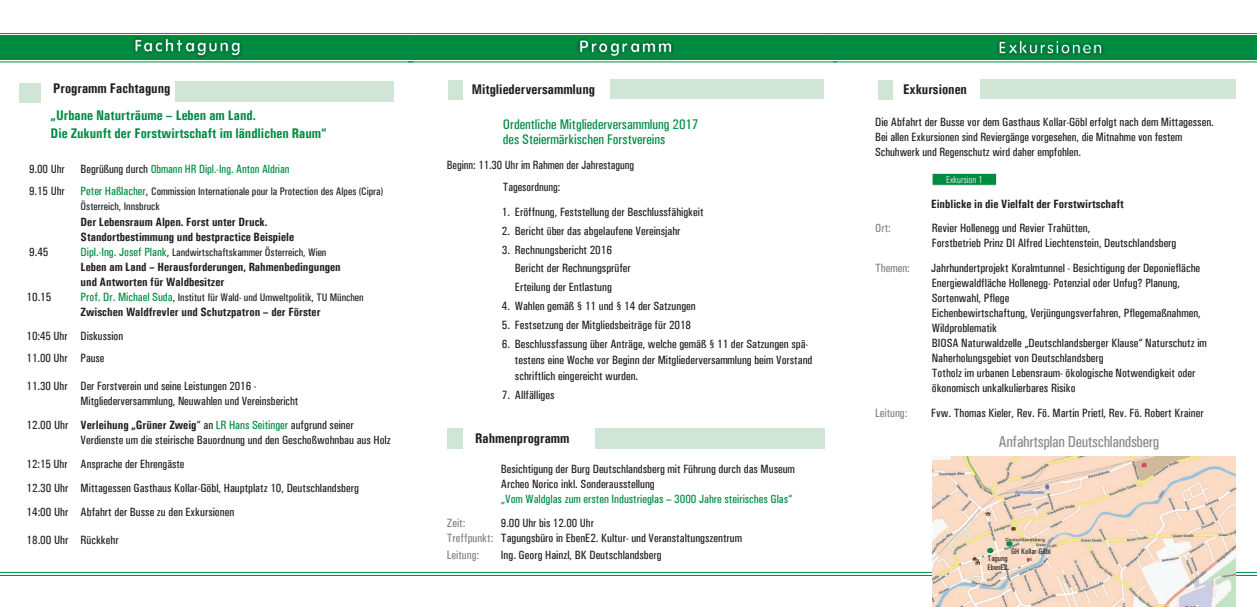
<style>
.page{position:relative;width:1257px;height:607px;background:#fff}
.page>*{position:absolute;margin:0;border:0;box-sizing:border-box;transform-origin:0 0}
.Fließtext{font:500 16px "Univers Condensed";letter-spacing:-.02em;color:#8b8d90}
.Fließtext-2{font:700 14px/18px "Univers Condensed";color:#008b43}
.Fließtext-3{font:500 14px "Univers Condensed";color:#008b43}
.Fließtext-4{font:700 14px "Univers Condensed";color:#231f20}
.ü2{font:700 14px "Univers Condensed";color:#231f20}
.Fließtext-5{font:500 12px/15px "Univers Condensed";color:#231f20}
.Fließtext-6{font:700 12px/15px "Univers Condensed";color:#231f20}
.Fließtext-7{font:500 12px "Univers Condensed";color:#231f20;scale:.96 1}
.Fließtext-8{font:500 12px "Univers Condensed";color:#008b43;scale:.96 1}
.Exkursion{font:700 12px "Univers Condensed";color:#231f20}
.Fließtext-9{font:500 12px "Univers Condensed";color:#828487}
.Fließtext-10{font:500 11px/15px "Univers Condensed";color:#231f20}
.t1{font:300 condensed 10px "Univers";color:#fff}
.Fließtext-11{font:500 8px "Univers Condensed";color:#231f20}
.s1{color:#231f20}
.s2{font-size:12px;color:#008b43}
.s3{font-size:12px}
.s4{font-weight:700}
.s5{color:#008b43}
.s6{color:#828487}
</style>
<div class="page">
<div style="left:0;top:36px;width:1257px;height:24px;background:#008b43"></div>
<hr style="left:0;top:61px;width:413px;height:1px;background:#008b43">
<hr style="left:0;top:33px;width:414px;height:1px;background:#008b43">
<hr style="left:408px;top:61px;width:428px;height:1px;background:#008b43">
<hr style="left:414px;top:33px;width:416px;height:1px;background:#008b43">
<div style="left:932px;top:173px;width:64px;height:12px;background:#008b43"></div>
<div style="left:932px;top:173px;width:64px;height:12px;border:1px solid #fff"></div>
<hr style="left:833px;top:61px;width:424px;height:1px;background:#008b43">
<hr style="left:827px;top:33px;width:430px;height:1px;background:#008b43">
<hr style="left:0;top:571px;width:1257px;height:1px;background:#008b43">
<hr style="left:0;top:574px;width:1257px;height:1px;background:#008b43">
<div style="left:980px;top:79px;width:255px;height:20px;background:#d1e5d7"></div>
<div style="left:877px;top:80px;width:15px;height:20px;background:#d1e5d7"></div>
<div style="left:175px;top:81px;width:219px;height:20px;background:#d1e5d7"></div>
<div style="left:19px;top:83px;width:22px;height:19px;background:#d1e5d7"></div>
<div style="left:576px;top:36px;width:99px;height:24px;background:#231f20;opacity:.75"></div>
<svg style="left:579px;top:40px;width:92px;height:16px"></svg>
<div style="left:995px;top:37px;width:110px;height:21px;background:#231f20;opacity:.75"></div>
<svg style="left:999px;top:40px;width:102px;height:14px"></svg>
<div style="left:596px;top:428px;width:229px;height:20px;background:#d1e5d7"></div>
<div style="left:447px;top:428px;width:16px;height:20px;background:#d1e5d7"></div>
<div style="left:610px;top:79px;width:213px;height:19px;background:#d1e5d7"></div>
<div style="left:447px;top:80px;width:15px;height:20px;background:#d1e5d7"></div>
<div style="left:131px;top:35px;width:113px;height:24px;background:#231f20;opacity:.75"></div>
<svg style="left:135px;top:38px;width:105px;height:18px"></svg>
<img style="left:932px;top:456px;width:303px;height:150px">
<svg style="left:987px;top:547px;width:6px;height:5px"></svg>
<svg style="left:1006px;top:540px;width:6px;height:6px"></svg>
<p class="Fließtext-4" style="left:53px;top:80px;width:119px">Programm Fachtagung</p>
<p class="Fließtext-2" style="left:51px;top:106px;width:277px">„Urbane Naturträume – Leben am Land.<br>Die Zukunft der Forstwirtschaft im ländlichen Raum“</p>
<p class="Fließtext-5" style="left:29px;top:162px;width:37px">9.00 Uhr</p>
<p class="Fließtext-8" style="left:81px;top:162px;width:219px"><span class="s1">Begrüßung durch</span> Obmann HR Dipl.-Ing. Anton Aldrian</p>
<p class="Fließtext-5" style="left:29px;top:184px;width:37px">9.15 Uhr</p>
<p class="Fließtext-10" style="left:81px;top:184px;width:304px"><span class="s2">Peter Haßlacher</span><span class="s3">,</span> Commission Internationale pour la Protection des Alpes (Cipra)<br>Österreich, Innsbruck</p>
<p class="Fließtext-6" style="left:81px;top:214px;width:188px">Der Lebensraum Alpen. Forst unter Druck.</p>
<p class="Fließtext-6" style="left:81px;top:229px;width:215px">Standortbestimmung und bestpractice Beispiele</p>
<p class="Fließtext-5" style="left:29px;top:244px;width:21px">9.45</p>
<p class="Fließtext-10" style="left:81px;top:245px;width:247px"><span class="s2">Dipl.-Ing. Josef Plank</span><span class="s3">,</span> Landwirtschaftskammer Österreich, Wien</p>
<p class="Fließtext-6" style="left:81px;top:259px;width:262px">Leben am Land – Herausforderungen, Rahmenbedingungen und Antworten für Waldbesitzer</p>
<p class="Fließtext-5" style="left:27px;top:289px;width:26px">10.15</p>
<p class="Fließtext-10" style="left:81px;top:290px;width:284px"><span class="s2">Prof. Dr. Michael Suda</span><span class="s3">,</span> Institut für Wald- und Umweltpolitik, TU München</p>
<p class="Fließtext-6" style="left:81px;top:304px;width:242px">Zwischen Waldfrevler und Schutzpatron – der Förster</p>
<p class="Fließtext-5" style="left:27px;top:328px;width:98px">10:45 Uhr Diskussion</p>
<p class="Fließtext-5" style="left:27px;top:350px;width:79px">11.00 Uhr Pause</p>
<p class="Fließtext-5" style="left:27px;top:377px;width:231px">11.30 Uhr Der Forstverein und seine Leistungen 2016 -</p>
<p class="Fließtext-5" style="left:81px;top:392px;width:219px">Mitgliederversammlung, Neuwahlen und Vereinsbericht</p>
<p class="Fließtext-5" style="left:81px;top:416px;width:312px;text-indent:-54px">12.00 Uhr <span class="s4">Verleihung „Grüner Zweig</span>“ an <span class="s5">LR Hans Seitinger</span> aufgrund seiner<br>Verdienste um die steirische Bauordnung und den Geschoßwohnbau aus Holz</p>
<p class="Fließtext-5" style="left:27px;top:455px;width:159px">12:15 Uhr Ansprache der Ehrengäste</p>
<p class="Fließtext-5" style="left:27px;top:479px;width:334px">12.30 Uhr Mittagessen Gasthaus Kollar-Göbl, Hauptplatz 10, Deutschlandsberg</p>
<p class="Fließtext-5" style="left:27px;top:503px;width:209px">14:00 Uhr Abfahrt der Busse zu den Exkursionen</p>
<p class="Fließtext-5" style="left:27px;top:531px;width:94px">18.00 Uhr Rückkehr</p>
<p class="Fließtext-4" style="left:471px;top:80px;width:125px">Mitgliederversammlung</p>
<p class="Fließtext-3" style="left:503px;top:116px;width:197px">Ordentliche Mitgliederversammlung 2017</p>
<p class="Fließtext-3" style="left:503px;top:131px;width:164px">des Steiermärkischen Forstvereins</p>
<p class="Fließtext-7" style="left:447px;top:158px;width:197px">Beginn: 11.30 Uhr im Rahmen der Jahrestagung</p>
<p class="Fließtext-7" style="left:503px;top:179px;width:61px">Tagesordnung:</p>
<p class="Fließtext-5" style="left:502px;top:204px;width:203px">1. Eröffnung, Feststellung der Beschlussfähigkeit</p>
<p class="Fließtext-5" style="left:502px;top:223px;width:180px">2. Bericht über das abgelaufene Vereinsjahr</p>
<p class="Fließtext-5" style="left:502px;top:242px;width:111px">3. Rechnungsbericht 2016</p>
<p class="Fließtext-5" style="left:515px;top:260px;width:117px">Bericht der Rechnungsprüfer</p>
<p class="Fließtext-5" style="left:515px;top:279px;width:98px">Erteilung der Entlastung</p>
<p class="Fließtext-5" style="left:502px;top:298px;width:195px">4. Wahlen gemäß § 11 und § 14 der Satzungen</p>
<p class="Fließtext-5" style="left:502px;top:317px;width:191px">5. Festsetzung der Mitgliedsbeiträge für 2018</p>
<p class="Fließtext-5" style="left:515px;top:335px;width:299px;line-height:16px;text-indent:-13px">6. Beschlussfassung über Anträge, welche gemäß § 11 der Satzungen spä&shy;testens eine Woche vor Beginn der Mitgliederversammlung beim Vorstand schriftlich eingereicht wurden.</p>
<p class="Fließtext-5" style="left:502px;top:387px;width:54px">7. Allfälliges</p>
<p class="ü2" style="left:475px;top:429px;width:96px">Rahmenprogramm</p>
<p class="Fließtext-5" style="left:501px;top:460px;width:295px">Besichtigung der Burg Deutschlandsberg mit Führung durch das Museum<br>Archeo Norico inkl. Sonderausstellung<br><span class="s5">„Vom Waldglas zum ersten Industrieglas – 3000 Jahre steirisches Glas“</span></p>
<p class="Fließtext-9" style="left:447px;top:515px;width:20px">Zeit:</p>
<p class="Fließtext-5" style="left:501px;top:514px;width:95px">9.00 Uhr bis 12.00 Uhr</p>
<p class="Fließtext-5" style="left:447px;top:529px;width:297px"><span class="s6">Treffpunkt:</span> Tagungsbüro in EbenE2. Kultur- und Veranstaltungszentrum</p>
<p class="Fließtext-9" style="left:447px;top:547px;width:34px">Leitung:</p>
<p class="Fließtext-5" style="left:501px;top:546px;width:162px">Ing. Georg Hainzl, BK Deutschlandsberg</p>
<p class="Fließtext-4" style="left:903px;top:81px;width:66px">Exkursionen</p>
<p class="Fließtext-5" style="left:875px;top:115px;width:340px">Die Abfahrt der Busse vor dem Gasthaus Kollar-Göbl erfolgt nach dem Mittagessen.</p>
<p class="Fließtext-5" style="left:875px;top:130px;width:309px">Bei allen Exkursionen sind Reviergänge vorgesehen, die Mitnahme von festem</p>
<p class="Fließtext-5" style="left:875px;top:145px;width:207px">Schuhwerk und Regenschutz wird daher empfohlen.</p>
<p class="t1" style="left:946px;top:173px;width:38px">Exkursion 1</p>
<p class="Exkursion" style="left:931px;top:196px;width:194px">Einblicke in die Vielfalt der Forstwirtschaft</p>
<p class="Fließtext-9" style="left:875px;top:221px;width:17px">Ort:</p>
<p class="Fließtext-5" style="left:932px;top:220px;width:160px">Revier Hollenegg und Revier Trahütten,</p>
<p class="Fließtext-5" style="left:932px;top:235px;width:246px">Forstbetrieb Prinz DI Alfred Liechtenstein, Deutschlandsberg</p>
<p class="Fließtext-9" style="left:875px;top:260px;width:36px">Themen:</p>
<p class="Fließtext-5" style="left:931px;top:260px;width:270px">Jahrhundertprojekt Koralmtunnel - Besichtigung der Deponiefläche</p>
<p class="Fließtext-5" style="left:932px;top:275px;width:270px">Energiewaldfläche Hollenegg- Potenzial oder Unfug? Planung, Sortenwahl, Pflege<br>Eichenbewirtschaftung, Verjüngungsverfahren, Pflegemaßnahmen, Wildproblematik</p>
<p class="Fließtext-5" style="left:932px;top:335px;width:276px">BIOSA Naturwaldzelle „Deutschlandsberger Klause“ Naturschutz im<br>Naherholungsgebiet von Deutschlandsberg</p>
<p class="Fließtext-5" style="left:932px;top:365px;width:265px">Totholz im urbanen Lebensraum- ökologische Notwendigkeit oder ökonomisch unkalkulierbares Risiko</p>
<p class="Fließtext-9" style="left:875px;top:406px;width:34px">Leitung:</p>
<p class="Fließtext-5" style="left:931px;top:405px;width:274px">Fvw. Thomas Kieler, Rev. Fö. Martin Prietl, Rev. Fö. Robert Krainer</p>
<p class="Fließtext" style="left:998px;top:432px;width:162px">Anfahrtsplan Deutschlandsberg</p>
<p class="Fließtext-11" style="left:1011px;top:546px;width:41px">GH Kollar-Göbl</p>
<p class="Fließtext-11" style="left:987px;top:552px;width:22px">Tagung</p>
<p class="Fließtext-11" style="left:987px;top:561px;width:23px">EbenE2.</p>
</div>
